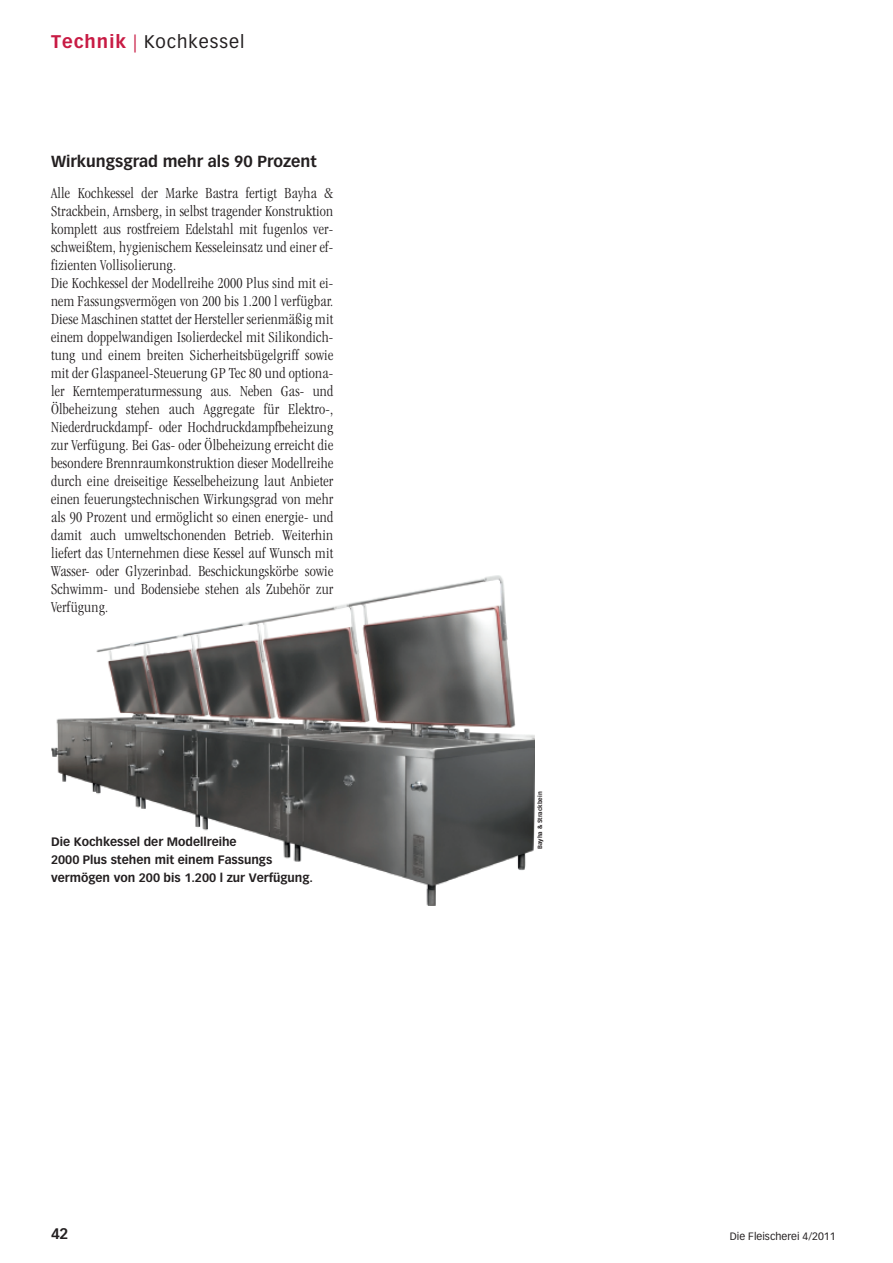
<style>
.page{position:relative;width:893px;height:1263px;background:#fff}
.page>*{position:absolute;margin:0;border:0;box-sizing:border-box;transform-origin:0 0}
.t1{font:18px "Vectora LH";letter-spacing:.055em;color:#231f20}
.t2{font:300 condensed 15.75px/18px "Garamond";letter-spacing:.015em;color:#231f20}
.t3{font:700 15.75px "Vectora LH";color:#231f20}
.t4{font:700 15px "Vectora LH";color:#231f20}
.t5{font:700 12px/18px "Vectora LH";color:#231f20}
.t6{font:10.5px "Vectora LH";color:#231f20}
.t7{font:700 6px "Vectora LH";color:#231f20}
.s1{font-weight:700;color:#c81b44}
.s2{color:#c81b44}
</style>
<div class="page">
<img style="left:51px;top:575px;width:483px;height:331px">
<p class="t1" style="left:51px;top:34px;width:195px"><span class="s1">Technik</span> <span class="s2">|</span> Kochkessel</p>
<p class="t3" style="left:51px;top:155px;width:267px">Wirkungsgrad mehr als 90 Prozent</p>
<p class="t2" style="left:51px;top:185px;width:284px">Alle Kochkessel der Marke Bastra fertigt Bayha &amp; Strackbein, Arnsberg, in selbst tragender Konstruktion komplett aus rostfreiem Edelstahl mit fugenlos ver&shy;schweißtem, hygienischem Kesseleinsatz und einer ef&shy;fizienten Vollisolierung.<br>Die Kochkessel der Modellreihe 2000 Plus sind mit ei&shy;nem Fassungsvermögen von 200 bis 1.200 l verfügbar.<br>Diese Maschinen stattet der Hersteller serienmäßig mit einem doppelwandigen Isolierdeckel mit Silikondich&shy;tung und einem breiten Sicherheitsbügelgriff sowie mit der Glaspaneel-Steuerung GP Tec 80 und optiona&shy;ler Kerntemperaturmessung aus. Neben Gas- und Ölbeheizung stehen auch Aggregate für Elektro-, Niederdruckdampf- oder Hochdruckdampfbeheizung zur Verfügung. Bei Gas- oder Ölbeheizung erreicht die besondere Brennraumkonstruktion dieser Modellreihe durch eine dreiseitige Kesselbeheizung laut Anbieter einen feuerungstechnischen Wirkungsgrad von mehr als 90 Prozent und ermöglicht so einen energie- und damit auch umweltschonenden Betrieb. Weiterhin liefert das Unternehmen diese Kessel auf Wunsch mit Wasser- oder Glyzerinbad. Beschickungskörbe sowie Schwimm- und Bodensiebe stehen als Zubehör zur Verfügung.</p>
<p class="t5" style="left:51px;top:834px;width:264px">Die Kochkessel der Modellreihe<br>2000 Plus stehen mit einem Fassungs vermögen von 200 bis 1.200 l zur Verfügung.</p>
<p class="t7" style="left:538px;top:849px;width:59px;rotate:-90deg">Bayha &amp; Strackbein</p>
<p class="t4" style="left:51px;top:1227px;width:19px">42</p>
<p class="t6" style="left:730px;top:1231px;width:107px">Die Fleischerei 4/2011</p>
</div>
